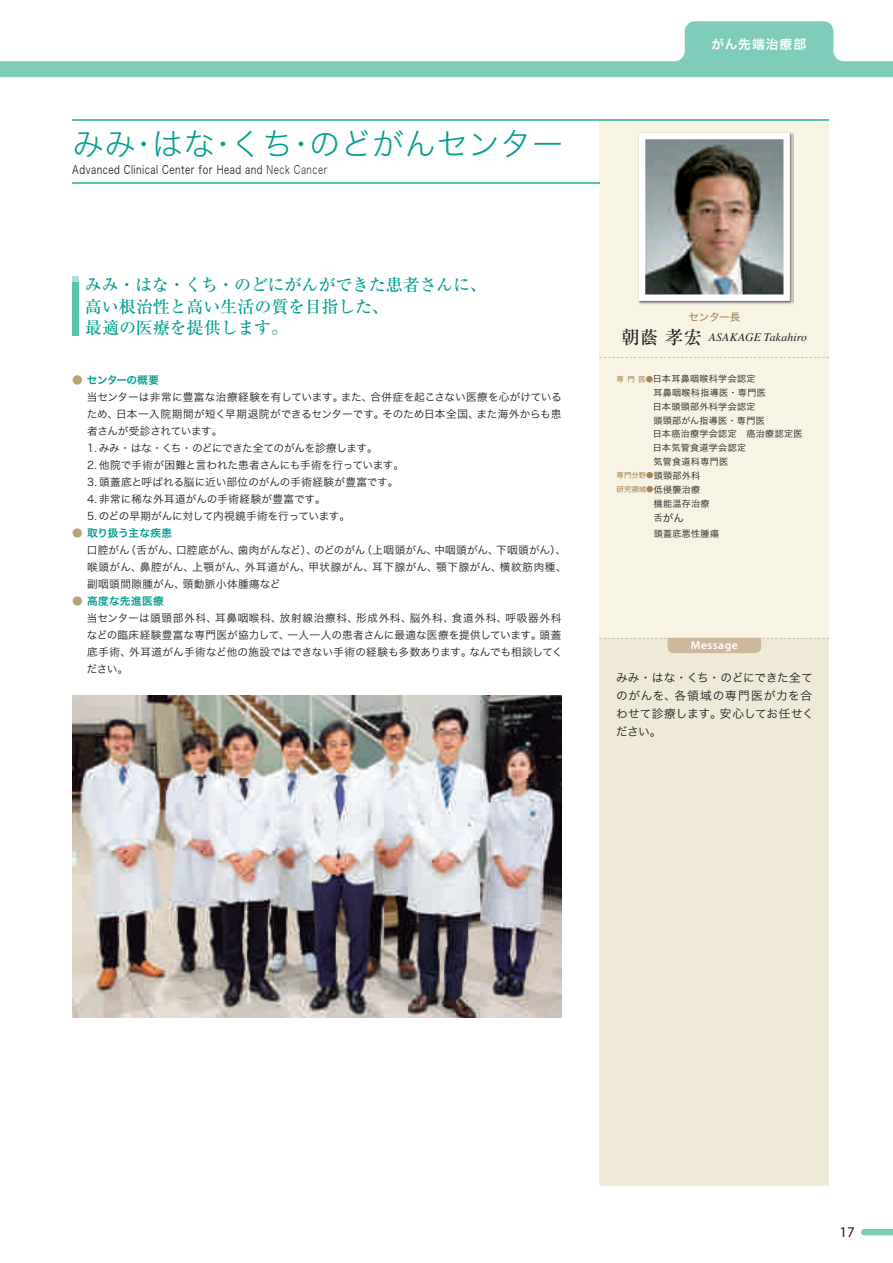
<style>
.page{position:relative;width:893px;height:1263px;background:#fff}
.page>*{position:absolute;margin:0;border:0;box-sizing:border-box;transform-origin:0 0}
.t1{font:31.95px "Hira Kaku Std W2";color:#009e8e}
.t2{font:500 16.95px/21.3px "Ryumin Pro";letter-spacing:-.005em;color:#009e8e}
.t3{font:14.85px "Myriad Pro";color:#231f20}
.t4{font:12.75px "Hira Kaku Std W6";letter-spacing:.08em;color:#fff}
.t5{font:11.7px/18px "Hira Kaku Std W3";letter-spacing:.015em;color:#231f20}
.t6{font:11.7px "Hira Kaku Std W3";letter-spacing:.05em;color:#231f20;scale:.77 1}
.t7{font:italic 11.7px "Times LT Std";letter-spacing:.02em;color:#231f20}
.t8{font:600 11.7px "Myriad Pro";letter-spacing:.04em;color:#fff}
.t9{font:10.65px/17px "Hira Kaku Std W3";letter-spacing:.01em;color:#231f20;text-align:justify}
.t10{font:10.65px "Hira Kaku Std W3";letter-spacing:-.015em;color:#231f20}
.t11{font:10.65px "Hira Kaku Std W3";letter-spacing:-.035em;color:#231f20}
.t12{font:10.65px "Hira Kaku Std W3";letter-spacing:-.02em;color:#231f20}
.t13{font:10.65px "Hira Kaku Std W6";letter-spacing:-.02em;color:#009e8e}
.t14{font:10.65px "Hira Kaku Std W6";letter-spacing:-.04em;color:#009e8e}
.t15{font:10.65px "Hira Kaku Std W6";letter-spacing:.04em;color:#009e8e}
.t16{font:10.65px "Hira Kaku Std W4";color:#a68351}
.t17{font:9px/13.8px "Hira Kaku Std W3";letter-spacing:.04em;color:#231f20}
.t18{font:7.5px/13.8px "Hira Kaku Std W4";color:#a68351}
.s1{font-family:"Hira Kaku Std W2"}
.s2{font-family:"Hira Min Std W6";color:#b8a479}
.s3{font-family:"Ryumin Pro";font-weight:500;font-style:normal;font-size:18px}
.s4{font-family:"Hira Kaku Std W4";font-size:7.5px;color:#a68351}
.s5{font-family:"Hira Kaku Std W3";font-size:9px;color:#231f20}
.s6{font-size:9px}
</style>
<div class="page">
<svg style="left:0;top:21px;width:893px;height:56px"></svg>
<svg style="left:861px;top:1229px;width:32px;height:6px"></svg>
<div style="left:600px;top:119px;width:229px;height:1065px;background:#f7f4e4"></div>
<div style="left:600px;top:638px;width:229px;height:546px;background:#eeead7"></div>
<div style="left:72px;top:276px;width:7px;height:7px;background:#b0ddd2"></div>
<div style="left:72px;top:283px;width:7px;height:53px;background:#5ac2ab"></div>
<img style="left:72px;top:695px;width:489px;height:322px">
<img style="left:638px;top:132px;width:155px;height:172px">
<img style="left:639px;top:133px;width:151px;height:168px">
<svg style="left:600px;top:357px;width:229px;height:1px"></svg>
<svg style="left:600px;top:638px;width:229px;height:15px"></svg>
<hr style="left:72px;top:183px;width:528px;height:1px;background:#5ac2ab">
<hr style="left:72px;top:119px;width:757px;height:1px;background:#5ac2ab">
<h1 class="t1" style="left:72px;top:120px;width:493px">みみ・はな・くち・のどがんセンター</h1>
<p class="t6" style="left:72px;top:161px;width:333px">Advanced Clinical Center for Head and <span class="s1">Neck Cancer</span></p>
<h2 class="t2" style="left:85px;top:273px;width:404px">みみ・はな・くち・のどにがんができた患者さんに、高い根治性と高い生活の質を目指した、<br>最適の医療を提供します。</h2>
<p class="t14" style="left:72px;top:371px;width:88px"><span class="s2">●</span> センターの概要</p>
<p class="t9" style="left:87px;top:388px;width:477px">当センターは非常に豊富な治療経験を有しています。また、合併症を起こさない医療を心がけているため、日本一入院期間が短く早期退院ができるセンターです。そのため日本全国、また海外からも患者さんが受診されています。</p>
<p class="t11" style="left:87px;top:440px;width:292px">1. みみ・はな・くち・のどにできた全てのがんを診療します。</p>
<p class="t10" style="left:87px;top:457px;width:318px">2. 他院で手術が困難と言われた患者さんにも手術を行っています。</p>
<p class="t9" style="left:87px;top:473px;width:313px">3. 頭蓋底と呼ばれる脳に近い部位のがんの手術経験が豊富です。</p>
<p class="t9" style="left:87px;top:490px;width:240px">4. 非常に稀な外耳道がんの手術経験が豊富です。</p>
<p class="t12" style="left:87px;top:508px;width:264px">5. のどの早期がんに対して内視鏡手術を行っています。</p>
<p class="t13" style="left:72px;top:524px;width:101px"><span class="s2">●</span> 取り扱う主な疾患</p>
<p class="t9" style="left:87px;top:541px;width:481px">口腔がん（舌がん、口腔底がん、歯肉がんなど）、のどのがん（上咽頭がん、中咽頭がん、下咽頭がん）、喉頭がん、鼻腔がん、上顎がん、外耳道がん、甲状腺がん、耳下腺がん、顎下腺がん、横紋筋肉種、副咽頭間隙腫がん、頸動脈小体腫瘍など</p>
<p class="t15" style="left:72px;top:592px;width:93px"><span class="s2">●</span> 高度な先進医療</p>
<p class="t9" style="left:87px;top:609px;width:477px;text-align:left">当センターは頭頸部外科、耳鼻咽喉科、放射線治療科、形成外科、脳外科、食道外科、呼吸器外科などの臨床経験豊富な専門医が協力して、一人一人の患者さんに最適な医療を提供しています。頭蓋底手術、外耳道がん手術など他の施設ではできない手術の経験も多数あります。なんでも相談してください。</p>
<p class="t4" style="left:711px;top:35px;width:96px">がん先端治療部</p>
<p class="t16" style="left:688px;top:309px;width:54px">センター長</p>
<p class="t7" style="left:622px;top:331px;width:187px"><span class="s3">朝蔭 孝宏</span> ASAKAGE Takahiro</p>
<p class="t17" style="left:653px;top:372px;width:151px;text-indent:-36px"><span class="s4">専門医●</span> 日本耳鼻咽喉科学会認定<br>耳鼻咽喉科指導医・専門医<br>日本頭頸部外科学会認定<br>頭頸部がん指導医・専門医<br>日本癌治療学会認定　癌治療認定医日本気管食道学会認定<br>気管食道科専門医</p>
<p class="t18" style="left:617px;top:469px;width:85px">専門分野● <span class="s5">頭頸部外科</span>研究領域● <span class="s5">低侵襲治療</span></p>
<p class="t17" style="left:654px;top:496px;width:58px">機能温存治療</p>
<p class="t9" style="left:654px;top:509px;width:32px"><span class="s6">舌</span>がん</p>
<p class="t17" style="left:654px;top:527px;width:67px">頭蓋底悪性腫瘍</p>
<p class="t8" style="left:691px;top:637px;width:48px">Message</p>
<p class="t5" style="left:616px;top:669px;width:199px">みみ・はな・くち・のどにできた全てのがんを、各領域の専門医が力を合わせて診療します。安心してお任せください。</p>
<h3 class="t3" style="left:839px;top:1223px;width:17px">17</h3>
</div>
